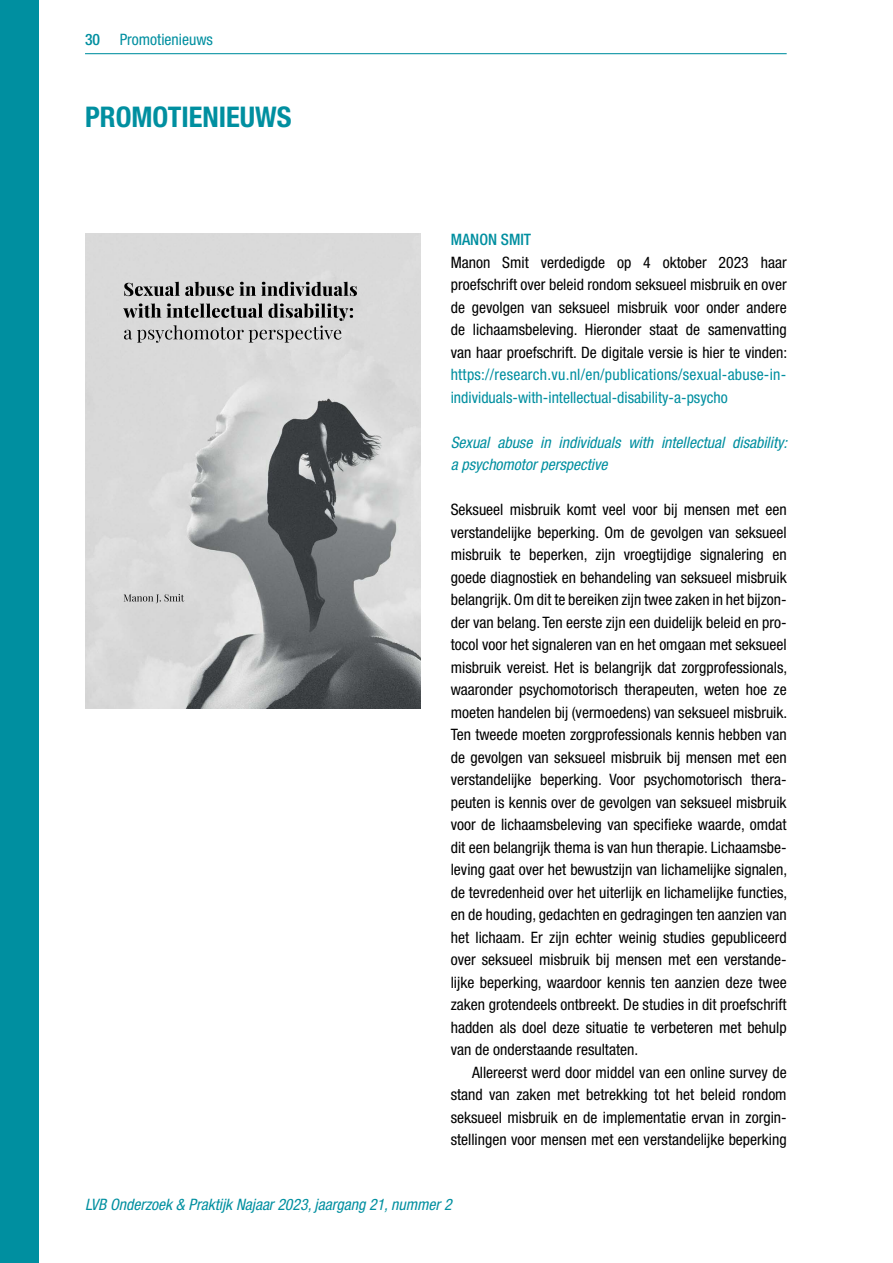
<style>
.page{position:relative;width:893px;height:1263px;background:#fff}
.page>*{position:absolute;margin:0;border:0;box-sizing:border-box;transform-origin:0 0}
.heading_1_LVB{font:700 condensed 28.5px "Helvetica Neue LT Std";color:#008fa0}
.Normal_LVB_inspring{font:condensed 15.75px/22.5px "Helvetica Neue LT Std";color:#000;text-align:justify}
.Normal_LVB{font:condensed 15.75px/22.5px "Helvetica Neue LT Std";color:#000;text-align:justify}
.Normal_LVB-2{font:italic condensed 15.75px/22.5px "Helvetica Neue LT Std";color:#008fa0}
.Normal_LVB-3{font:condensed 15.75px "Helvetica Neue LT Std";color:#008fa0}
.heading_2_LVB{font:500 condensed 15.75px "Helvetica Neue LT Std";color:#008fa0}
.s1{font-weight:500}
.s2{color:#008fa0}
</style>
<div class="page">
<hr style="left:85px;top:53px;width:702px;height:1px;background:#008fa0">
<div style="left:0;top:0;width:38px;height:1263px;background:#008fa0"></div>
<img style="left:85px;top:234px;width:336px;height:474px">
<svg style="left:123px;top:303px;width:230px;height:40px;background:#acacac"></svg>
<svg style="left:124px;top:282px;width:233px;height:14px;background:#8a8a8a"></svg>
<svg style="left:124px;top:594px;width:60px;height:9px"></svg>
<p class="Normal_LVB-3" style="left:85px;top:31px;width:129px"><span class="s1">30</span> Promotienieuws</p>
<p class="heading_1_LVB" style="left:85px;top:99px;width:208px">PROMOTIENIEUWS</p>
<p class="heading_2_LVB" style="left:451px;top:230px;width:82px">MANON SMIT</p>
<p class="Normal_LVB" style="left:451px;top:251px;width:338px">Manon Smit verdedigde op 4 oktober 2023 haar proefschrift over beleid rondom seksueel misbruik en over de gevolgen van seksueel misbruik voor onder andere de lichaamsbeleving. Hieronder staat de samenvatting van haar proefschrift. De digitale versie is hier te vinden: <span class="s2">https://research.vu.nl/en/publications/sexual-abuse-in&shy;individuals-with-intellectual-disability-a-psycho</span></p>
<p class="Normal_LVB-2" style="left:451px;top:431px;width:338px">Sexual abuse in individuals with intellectual disability: a psychomotor perspective</p>
<p class="Normal_LVB_inspring" style="left:451px;top:498px;width:338px">Seksueel misbruik komt veel voor bij mensen met een verstandelijke beperking. Om de gevolgen van seksueel misbruik te beperken, zijn vroegtijdige signalering en goede diagnostiek en behandeling van seksueel misbruik belangrijk. Om dit te bereiken zijn twee zaken in het bijzon&shy;der van belang. Ten eerste zijn een duidelijk beleid en pro&shy;tocol voor het signaleren van en het omgaan met seksueel misbruik vereist. Het is belangrijk dat zorgprofessionals, waaronder psychomotorisch therapeuten, weten hoe ze moeten handelen bij (vermoedens) van seksueel misbruik.<br>Ten tweede moeten zorgprofessionals kennis hebben van de gevolgen van seksueel misbruik bij mensen met een verstandelijke beperking. Voor psychomotorisch thera&shy;peuten is kennis over de gevolgen van seksueel misbruik voor de lichaamsbeleving van specifieke waarde, omdat dit een belangrijk thema is van hun therapie. Lichaamsbe&shy;leving gaat over het bewustzijn van lichamelijke signalen, de tevredenheid over het uiterlijk en lichamelijke functies, en de houding, gedachten en gedragingen ten aanzien van het lichaam. Er zijn echter weinig studies gepubliceerd over seksueel misbruik bij mensen met een verstande&shy;lijke beperking, waardoor kennis ten aanzien deze twee zaken grotendeels ontbreekt. De studies in dit proefschrift hadden als doel deze situatie te verbeteren met behulp van de onderstaande resultaten.</p>
<p class="Normal_LVB_inspring" style="left:451px;top:1061px;width:337px;text-indent:21px">Allereerst werd door middel van een online survey de stand van zaken met betrekking tot het beleid rondom seksueel misbruik en de implementatie ervan in zorgin&shy;stellingen voor mensen met een verstandelijke beperking</p>
<p class="Normal_LVB-2" style="left:85px;top:1194px;width:368px">LVB Onderzoek &amp; Praktijk Najaar 2023, jaargang 21, nummer 2</p>
</div>
